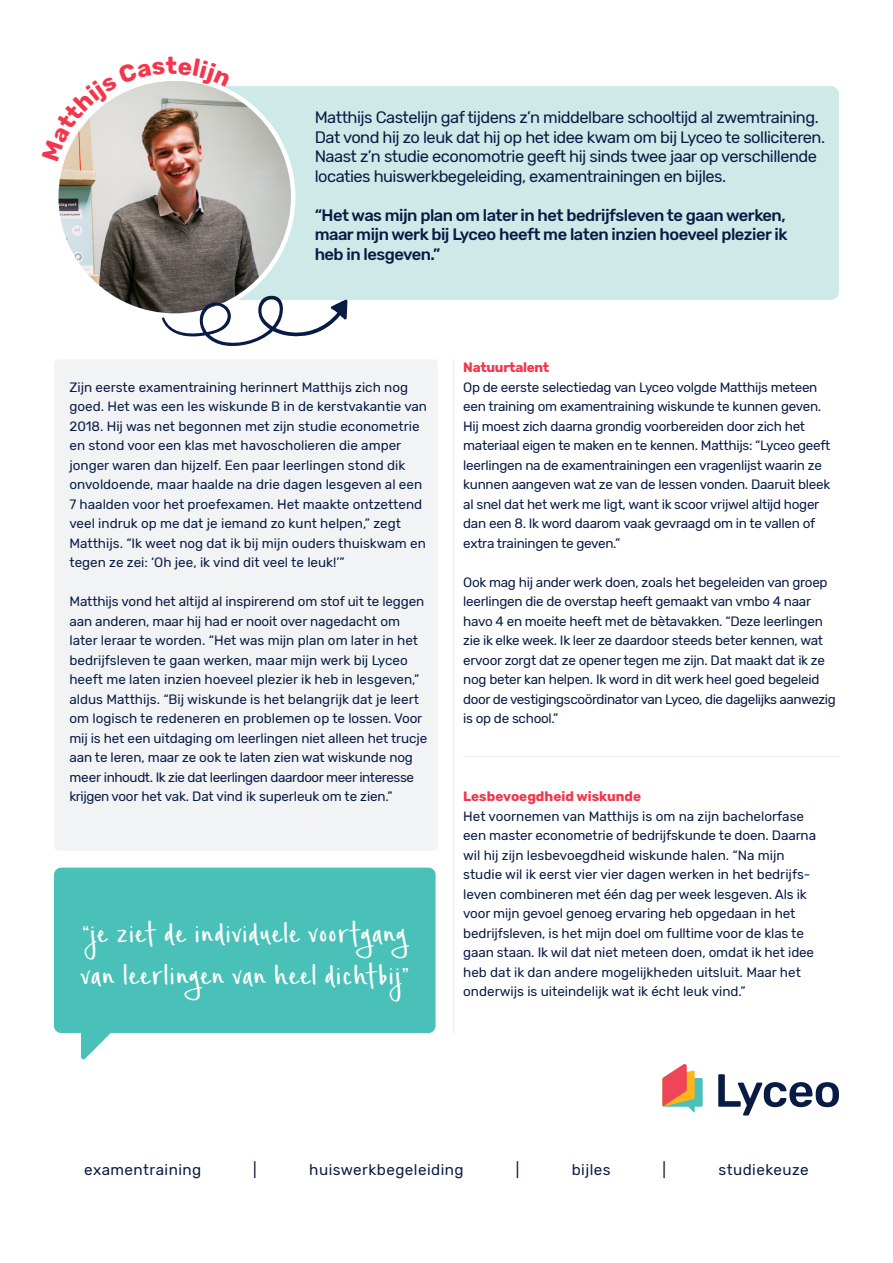
<style>
.page{position:relative;width:893px;height:1263px;background:#fff}
.page>*{position:absolute;margin:0;border:0;box-sizing:border-box;transform-origin:0 0}
.t1{font:42px "Simple Joys";color:#fff}
.t2{font:700 24px "Rubik";color:#f4364c}
.t3{font:16.5px/19.5px "Rubik";letter-spacing:-.03em;color:#071b44}
.t4{font:500 16.5px/19.5px "Rubik";letter-spacing:-.03em;color:#071b44}
.t5{font:15.3px "Rubik";letter-spacing:.03em;color:#071b44}
.t6{font:13.5px/19.5px "Rubik";letter-spacing:-.01em;color:#071b44}
.t7{font:700 13.5px "Rubik";color:#f4364c}
.t8{font:700 13.5px "Rubik";letter-spacing:-.02em;color:#f4364c}
</style>
<div class="page">
<svg style="left:54px;top:868px;width:382px;height:192px;background:#62c9c1"></svg>
<div style="left:54px;top:359px;width:384px;height:491px;background:#f2f3f4;border-radius:4px"></div>
<div style="left:175px;top:86px;width:664px;height:214px;background:#cdeae8;border-radius:9px"></div>
<svg style="left:662px;top:1064px;width:41px;height:49px"></svg>
<svg style="left:718px;top:1074px;width:121px;height:41px"></svg>
<hr style="left:453px;top:359px;width:1px;height:674px;background:#e9eaec">
<hr style="left:463px;top:756px;width:376px;height:1px;background:#e9eaec">
<img style="left:59px;top:81px;width:233px;height:232px">
<svg style="left:162px;top:296px;width:185px;height:50px"></svg>
<svg style="left:59px;top:81px;width:106px;height:80px"></svg>
<svg style="left:178px;top:81px;width:52px;height:5px"></svg>
<h2 class="t2" style="left:166px;top:52px;width:13px">t</h2>
<p class="t3" style="left:315px;top:108px;width:512px">Matthijs Castelijn gaf tijdens z’n middelbare schooltijd al zwemtraining.<br>Dat vond hij zo leuk dat hij op het idee kwam om bij Lyceo te solliciteren.<br>Naast z’n studie economotrie geeft hij sinds twee jaar op verschillende locaties huiswerkbegeleiding, examentrainingen en bijles.</p>
<p class="t4" style="left:315px;top:206px;width:474px">“Het was mijn plan om later in het bedrijfsleven te gaan werken, maar mijn werk bij Lyceo heeft me laten inzien hoeveel plezier ik</p>
<p class="t4" style="left:315px;top:245px;width:127px">heb in lesgeven.”</p>
<p class="t6" style="left:69px;top:378px;width:359px">Zijn eerste examentraining herinnert Matthijs zich nog goed. Het was een les wiskunde B in de kerstvakantie van 2018. Hij was net begonnen met zijn studie econometrie en stond voor een klas met havoscholieren die amper jonger waren dan hijzelf. Een paar leerlingen stond dik onvoldoende, maar haalde na drie dagen lesgeven al een 7 haalden voor het proefexamen. Het maakte ontzettend veel indruk op me dat je iemand zo kunt helpen,” zegt Matthijs. “Ik weet nog dat ik bij mijn ouders thuiskwam en tegen ze zei: ‘Oh jee, ik vind dit veel te leuk!’”</p>
<p class="t6" style="left:69px;top:592px;width:359px">Matthijs vond het altijd al inspirerend om stof uit te leggen aan anderen, maar hij had er nooit over nagedacht om later leraar te worden. “Het was mijn plan om later in het bedrijfsleven te gaan werken, maar mijn werk bij Lyceo heeft me laten inzien hoeveel plezier ik heb in lesgeven,” aldus Matthijs. “Bij wiskunde is het belangrijk dat je leert om logisch te redeneren en problemen op te lossen. Voor mij is het een uitdaging om leerlingen niet alleen het trucje aan te leren, maar ze ook te laten zien wat wiskunde nog meer inhoudt. Ik zie dat leerlingen daardoor meer interesse krijgen voor het vak. Dat vind ik superleuk om te zien.”</p>
<p class="t1" style="left:82px;top:915px;width:326px">“je ziet de individuele voortgang</p>
<p class="t1" style="left:80px;top:957px;width:330px">van leerlingen van heel dichtbij”</p>
<p class="t8" style="left:463px;top:360px;width:88px">Natuurtalent</p>
<p class="t6" style="left:463px;top:378px;width:369px">Op de eerste selectiedag van Lyceo volgde Matthijs meteen een training om examentraining wiskunde te kunnen geven.<br>Hij moest zich daarna grondig voorbereiden door zich het materiaal eigen te maken en te kennen. Matthijs: “Lyceo geeft leerlingen na de examentrainingen een vragenlijst waarin ze kunnen aangeven wat ze van de lessen vonden. Daaruit bleek al snel dat het werk me ligt, want ik scoor vrijwel altijd hoger dan een 8. Ik word daarom vaak gevraagd om in te vallen of extra trainingen te geven.”</p>
<p class="t6" style="left:463px;top:573px;width:374px">Ook mag hij ander werk doen, zoals het begeleiden van groep leerlingen die de overstap heeft gemaakt van vmbo 4 naar havo 4 en moeite heeft met de bètavakken. “Deze leerlingen zie ik elke week. Ik leer ze daardoor steeds beter kennen, wat ervoor zorgt dat ze opener tegen me zijn. Dat maakt dat ik ze nog beter kan helpen. Ik word in dit werk heel goed begeleid door de vestigingscoördinator van Lyceo, die dagelijks aanwezig is op de school.”</p>
<p class="t7" style="left:463px;top:789px;width:179px">Lesbevoegdheid wiskunde</p>
<p class="t6" style="left:463px;top:807px;width:354px">Het voornemen van Matthijs is om na zijn bachelorfase een master econometrie of bedrijfskunde te doen. Daarna wil hij zijn lesbevoegdheid wiskunde halen. “Na mijn studie wil ik eerst vier vier dagen werken in het bedrijfs&shy;leven combineren met één dag per week lesgeven. Als ik voor mijn gevoel genoeg ervaring heb opgedaan in het bedrijfsleven, is het mijn doel om fulltime voor de klas te gaan staan. Ik wil dat niet meteen doen, omdat ik het idee heb dat ik dan andere mogelijkheden uitsluit. Maar het onderwijs is uiteindelijk wat ik écht leuk vind.”</p>
<p class="t5" style="left:84px;top:1161px;width:119px">examentraining</p>
<p class="t5" style="left:253px;top:1161px;width:5px">|</p>
<p class="t5" style="left:309px;top:1161px;width:156px">huiswerkbegeleiding</p>
<p class="t5" style="left:516px;top:1161px;width:5px">|</p>
<p class="t5" style="left:572px;top:1161px;width:40px">bijles</p>
<p class="t5" style="left:663px;top:1161px;width:5px">|</p>
<p class="t5" style="left:718px;top:1161px;width:92px">studiekeuze</p>
</div>
